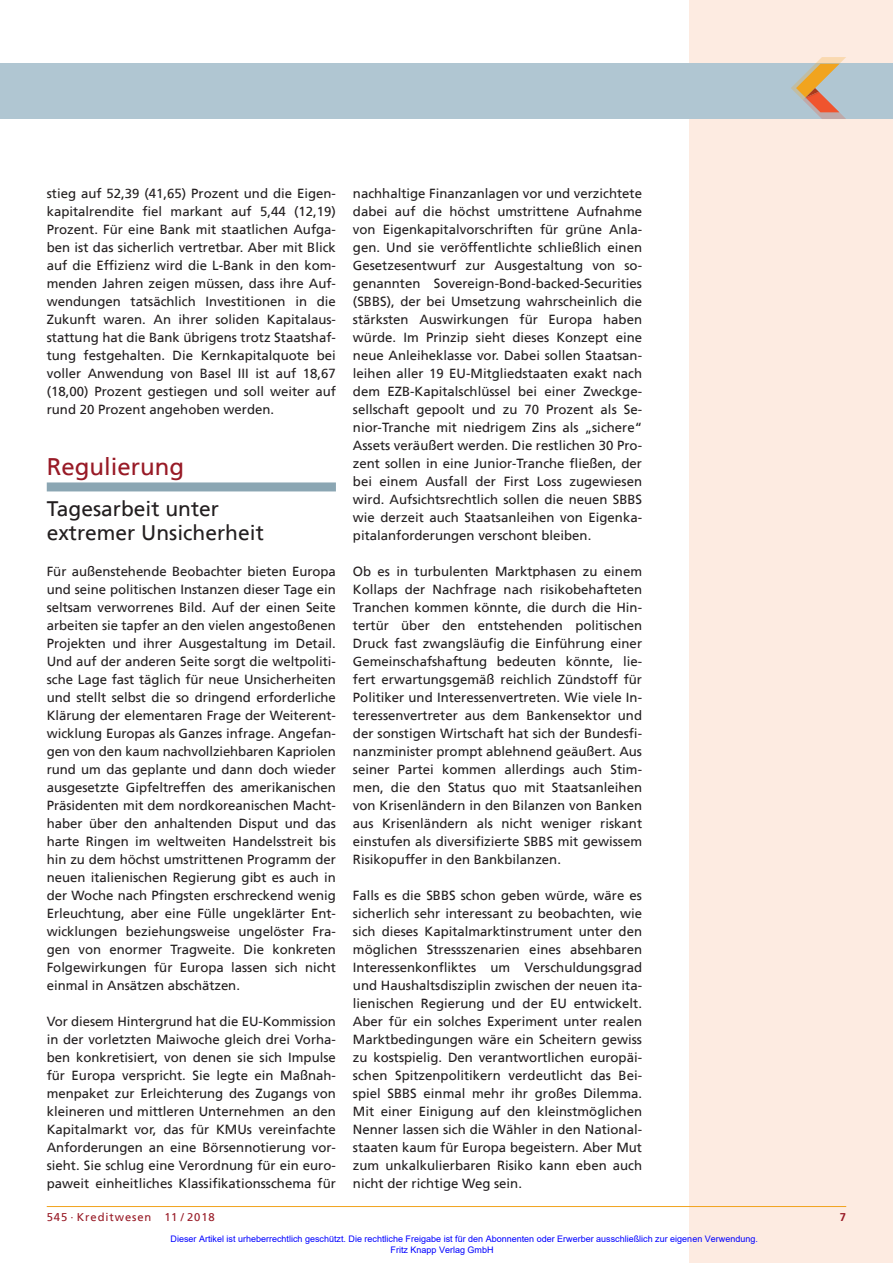
<style>
.page{position:relative;width:893px;height:1263px;background:#fff}
.page>*{position:absolute;margin:0;border:0;box-sizing:border-box;transform-origin:0 0}
.t1{font:24px "Frutiger";color:#981a26}
.t2{font:21px/24px "Frutiger";color:#231f20}
.t3{font:13.2px/18px "Frutiger";color:#231f20;text-align:justify}
.t4{font:11.25px "Frutiger";letter-spacing:.08em;color:#981a26}
.t5{font:700 11.25px "Frutiger";color:#981a26}
.t6{font:9px/10.8px "Arial";color:#00f}
</style>
<div class="page">
<div style="left:689px;top:0;width:204px;height:1263px;background:#fdebe1"></div>
<div style="left:0;top:64px;width:893px;height:55px;background:#b0c6d2"></div>
<svg style="left:791px;top:57px;width:55px;height:62px"></svg>
<hr style="left:47px;top:1206px;width:799px;height:1px;background:#f1a31e">
<div style="left:47px;top:482px;width:289px;height:9px;background:#8ba6b3"></div>
<p class="t3" style="left:47px;top:185px;width:291px">stieg auf 52,39 (41,65) Prozent und die Eigen&shy;kapitalrendite fiel markant auf 5,44 (12,19)<br>Prozent. Für eine Bank mit staatlichen Aufga&shy;ben ist das sicherlich vertretbar. Aber mit Blick auf die Effizienz wird die L-Bank in den kom&shy;menden Jahren zeigen müssen, dass ihre Auf&shy;wendungen tatsächlich Investitionen in die Zukunft waren. An ihrer soliden Kapitalaus&shy;stattung hat die Bank übrigens trotz Staatshaf&shy;tung festgehalten. Die Kernkapitalquote bei voller Anwendung von Basel III ist auf 18,67 (18,00) Prozent gestiegen und soll weiter auf rund 20 Prozent angehoben werden.</p>
<h1 class="t1" style="left:47px;top:455px;width:139px">Regulierung</h1>
<h2 class="t2" style="left:47px;top:498px;width:219px">Tagesarbeit unter extremer Unsicherheit</h2>
<p class="t3" style="left:47px;top:563px;width:291px">Für außenstehende Beobachter bieten Europa und seine politischen Instanzen dieser Tage ein seltsam verworrenes Bild. Auf der einen Seite arbeiten sie tapfer an den vielen angestoßenen Projekten und ihrer Ausgestaltung im Detail.<br>Und auf der anderen Seite sorgt die weltpoliti&shy;sche Lage fast täglich für neue Unsicherheiten und stellt selbst die so dringend erforderliche Klärung der elementaren Frage der Weiterent&shy;wicklung Europas als Ganzes infrage. Angefan&shy;gen von den kaum nachvollziehbaren Kapriolen rund um das geplante und dann doch wieder ausgesetzte Gipfeltreffen des amerikanischen Präsidenten mit dem nordkoreanischen Macht&shy;haber über den anhaltenden Disput und das harte Ringen im weltweiten Handelsstreit bis hin zu dem höchst umstrittenen Programm der neuen italienischen Regierung gibt es auch in der Woche nach Pfingsten erschreckend wenig Erleuchtung, aber eine Fülle ungeklärter Ent&shy;wicklungen beziehungsweise ungelöster Fra&shy;gen von enormer Tragweite. Die konkreten Folgewirkungen für Europa lassen sich nicht einmal in Ansätzen abschätzen.</p>
<p class="t3" style="left:47px;top:1013px;width:291px">Vor diesem Hintergrund hat die EU-Kommission in der vorletzten Maiwoche gleich drei Vorha&shy;ben konkretisiert, von denen sie sich Impulse für Europa verspricht. Sie legte ein Maßnah&shy;menpaket zur Erleichterung des Zugangs von kleineren und mittleren Unternehmen an den Kapitalmarkt vor, das für KMUs vereinfachte Anforderungen an eine Börsennotierung vor&shy;sieht. Sie schlug eine Verordnung für ein euro&shy;paweit einheitliches Klassifikationsschema für</p>
<p class="t3" style="left:353px;top:185px;width:291px">nachhaltige Finanzanlagen vor und verzichtete dabei auf die höchst umstrittene Aufnahme von Eigenkapitalvorschriften für grüne Anla&shy;gen. Und sie veröffentlichte schließlich einen Gesetzesentwurf zur Ausgestaltung von so&shy;genannten Sovereign-Bond-backed-Securities (SBBS), der bei Umsetzung wahrscheinlich die stärksten Auswirkungen für Europa haben würde. Im Prinzip sieht dieses Konzept eine neue Anleiheklasse vor. Dabei sollen Staatsan&shy;leihen aller 19 EU-Mitgliedstaaten exakt nach dem EZB-Kapitalschlüssel bei einer Zweckge&shy;sellschaft gepoolt und zu 70 Prozent als Se&shy;nior-Tranche mit niedrigem Zins als „sichere“ Assets veräußert werden. Die restlichen 30 Pro&shy;zent sollen in eine Junior-Tranche fließen, der bei einem Ausfall der First Loss zugewiesen wird. Aufsichtsrechtlich sollen die neuen SBBS wie derzeit auch Staatsanleihen von Eigenka&shy;pitalanforderungen verschont bleiben.</p>
<p class="t3" style="left:353px;top:563px;width:291px">Ob es in turbulenten Marktphasen zu einem Kollaps der Nachfrage nach risikobehafteten Tranchen kommen könnte, die durch die Hin&shy;tertür über den entstehenden politischen Druck fast zwangsläufig die Einführung einer Gemeinschafshaftung bedeuten könnte, lie&shy;fert erwartungsgemäß reichlich Zündstoff für Politiker und Interessenvertreten. Wie viele In&shy;teressenvertreter aus dem Bankensektor und der sonstigen Wirtschaft hat sich der Bundesfi&shy;nanzminister prompt ablehnend geäußert. Aus seiner Partei kommen allerdings auch Stim&shy;men, die den Status quo mit Staatsanleihen von Krisenländern in den Bilanzen von Banken aus Krisenländern als nicht weniger riskant einstufen als diversifizierte SBBS mit gewissem Risikopuffer in den Bankbilanzen.</p>
<p class="t3" style="left:353px;top:887px;width:291px">Falls es die SBBS schon geben würde, wäre es sicherlich sehr interessant zu beobachten, wie sich dieses Kapitalmarktinstrument unter den möglichen Stressszenarien eines absehbaren Interessenkonfliktes um Verschuldungsgrad und Haushaltsdisziplin zwischen der neuen ita&shy;lienischen Regierung und der EU entwickelt.<br>Aber für ein solches Experiment unter realen Marktbedingungen wäre ein Scheitern gewiss zu kostspielig. Den verantwortlichen europäi&shy;schen Spitzenpolitikern verdeutlicht das Bei&shy;spiel SBBS einmal mehr ihr großes Dilemma.<br>Mit einer Einigung auf den kleinstmöglichen Nenner lassen sich die Wähler in den National&shy;staaten kaum für Europa begeistern. Aber Mut zum unkalkulierbaren Risiko kann eben auch nicht der richtige Weg sein.</p>
<p class="t4" style="left:47px;top:1211px;width:170px">545 · Kreditwesen 11 / 2018</p>
<p class="t5" style="left:840px;top:1211px;width:8px">7</p>
<p class="t6" style="left:391px;top:1233px;width:369px;text-indent:-220px">Dieser Artikel ist urheberrechtlich geschützt. Die rechtliche Freigabe ist für den Abonnenten oder Erwerber ausschließlich zur eigenen Verwendung.<br>Fritz Knapp Verlag GmbH</p>
</div>
